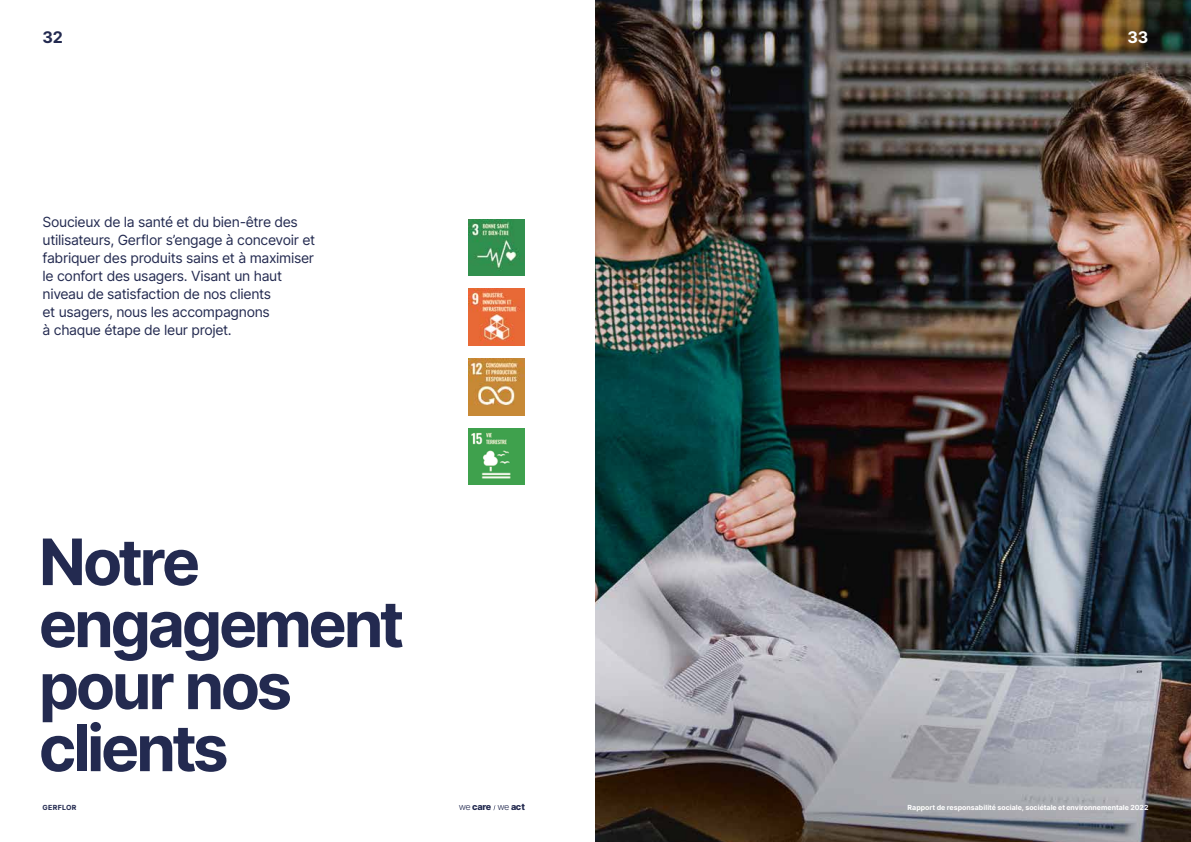
<style>
.page{position:relative;width:1191px;height:842px;background:#fff}
.page>*{position:absolute;margin:0;border:0;box-sizing:border-box;transform-origin:0 0}
.t1{font:700 64px/62px "Inter";letter-spacing:-.055em;color:#232a50}
.t2{font:700 16px "Inter";color:#232a50}
.t3{font:700 16px "Inter";color:#fff}
.t4{font:14px/18px "Inter";letter-spacing:-.02em;color:#232a50}
.t5{font:800 9.1px "Inter";letter-spacing:-.03em;color:#232a50}
.t6{font:700 7px "Inter";letter-spacing:.005em;color:#fff}
.t7{font:700 7px "Inter";letter-spacing:.045em;color:#232a50}
.s1{font-weight:300}
</style>
<div class="page">
<img style="left:595px;top:0;width:596px;height:842px">
<img style="left:468px;top:219px;width:56px;height:56px">
<img style="left:468px;top:289px;width:56px;height:56px">
<img style="left:468px;top:359px;width:56px;height:56px">
<img style="left:468px;top:428px;width:56px;height:57px">
<p class="t2" style="left:43px;top:26px;width:22px">32</p>
<p class="t3" style="left:1127px;top:26px;width:23px">33</p>
<p class="t4" style="left:43px;top:212px;width:274px">Soucieux de la santé et du bien-être des utilisateurs, Gerflor s’engage à concevoir et fabriquer des produits sains et à maximiser le confort des usagers. Visant un haut niveau de satisfaction de nos clients<br>et usagers, nous les accompagnons<br>à chaque étape de leur projet.</p>
<h1 class="t1" style="left:39px;top:529px;width:367px">Notre engagement pour nos clients</h1>
<p class="t7" style="left:43px;top:802px;width:35px">GERFLOR</p>
<p class="t5" style="left:459px;top:800px;width:68px"><span class="s1">we</span> care <span class="s1">we</span> act</p>
<p class="t6" style="left:907px;top:802px;width:242px">Rapport de responsabilité sociale, sociétale et environnementale 2022</p>
</div>
